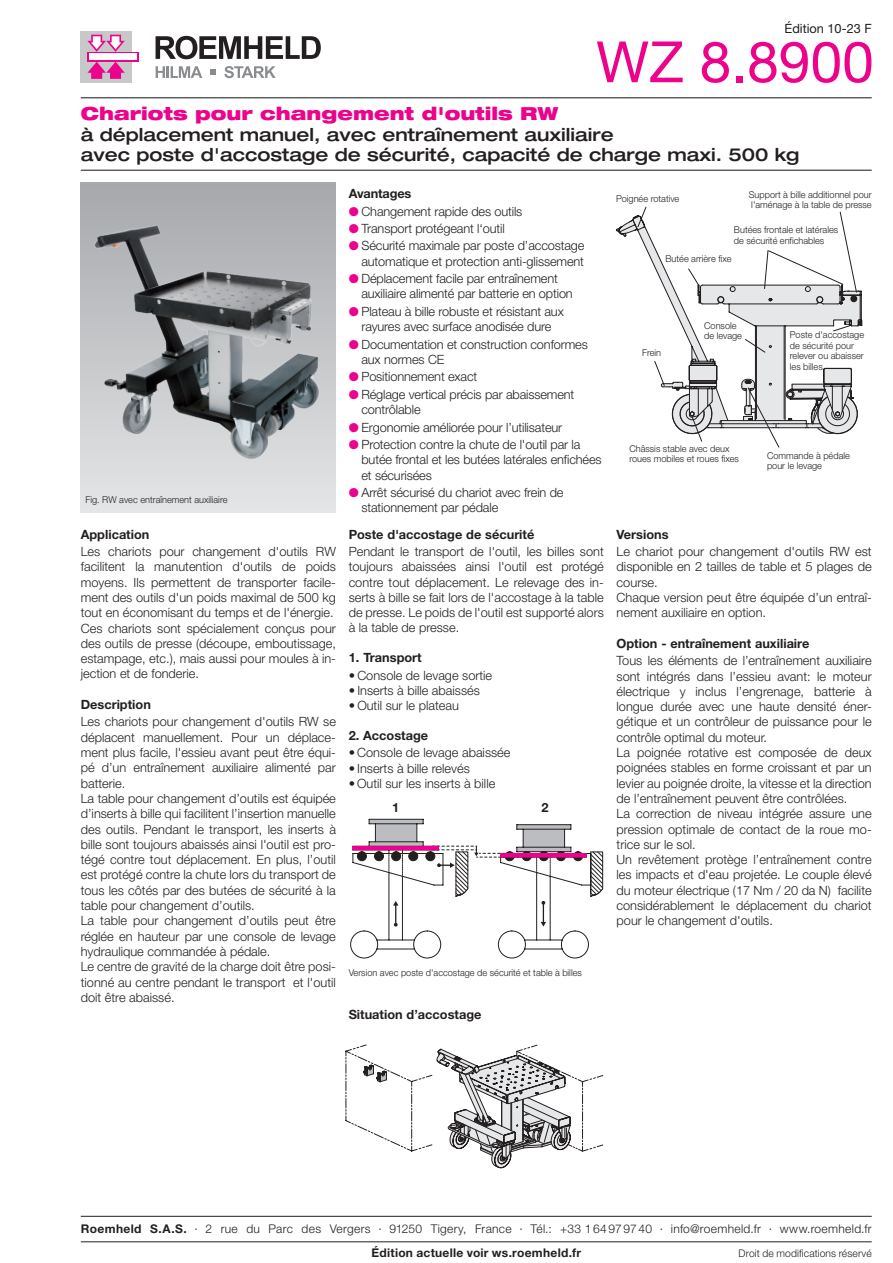
<style>
.page{position:relative;width:893px;height:1263px;background:#fff}
.page>*{position:absolute;margin:0;border:0;box-sizing:border-box;transform-origin:0 0}
.t1{font:57px "Helvetica Neue LT Pro";color:#ed028c}
.t2{font:500 expanded 18px/20.2px "Helvetica Neue LT Pro";color:#231f20}
.t3{font:900 expanded 18px "Helvetica Neue LT Pro";color:#ed028c}
.t4{font:300 12.75px/15.3px "Helvetica Neue LT Pro";color:#231f20}
.t5{font:700 12.75px "Helvetica Neue LT Pro";color:#231f20}
.t6{font:12.75px "Helvetica Neue LT Pro";color:#231f20}
.t7{font:300 12px "Helvetica Neue LT Pro";letter-spacing:.025em;color:#231f20}
.t8{font:700 12px "Helvetica Neue LT Pro";letter-spacing:.025em;color:#231f20}
.t9{font:300 10.5px "Helvetica Neue LT Pro";letter-spacing:.01em;color:#231f20}
.t10{font:300 9.45px/10.5px "Helvetica Neue LT Pro";color:#231f20}
.s1{color:#ed028c}
.s2{font-weight:700}
</style>
<div class="page">
<hr style="left:81px;top:170px;width:791px;height:1px;background:#231f20">
<hr style="left:81px;top:97px;width:791px;height:1px;background:#231f20">
<div style="left:81px;top:31px;width:51px;height:52px;background:#c7c8ca"></div>
<svg style="left:87px;top:52px;width:52px;height:9px"></svg>
<div style="left:89px;top:54px;width:48px;height:6px;background:#fff"></div>
<svg style="left:87px;top:35px;width:38px;height:17px"></svg>
<svg style="left:87px;top:62px;width:38px;height:17px"></svg>
<svg style="left:156px;top:36px;width:165px;height:23px"></svg>
<svg style="left:156px;top:66px;width:46px;height:12px"></svg>
<svg style="left:224px;top:66px;width:52px;height:12px"></svg>
<svg style="left:210px;top:69px;width:6px;height:6px"></svg>
<div style="left:81px;top:183px;width:255px;height:329px;background:linear-gradient(to bottom,#a7a8ac,#e4e5e7)"></div>
<img style="left:90px;top:222px;width:237px;height:245px">
<svg style="left:350px;top:819px;width:253px;height:139px"></svg>
<svg style="left:345px;top:1044px;width:258px;height:124px"></svg>
<svg style="left:641px;top:230px;width:221px;height:199px"></svg>
<hr style="left:722px;top:420px;width:84px;height:1px;background:#231f20">
<hr style="left:784px;top:326px;width:1px;height:93px;background:#231f20">
<hr style="left:756px;top:326px;width:1px;height:93px;background:#231f20">
<svg style="left:823px;top:367px;width:3px;height:4px"></svg>
<svg style="left:688px;top:358px;width:8px;height:9px"></svg>
<svg style="left:709px;top:358px;width:9px;height:9px"></svg>
<svg style="left:849px;top:367px;width:3px;height:4px"></svg>
<svg style="left:616px;top:206px;width:31px;height:32px"></svg>
<svg style="left:654px;top:360px;width:11px;height:28px"></svg>
<svg style="left:671px;top:379px;width:51px;height:63px"></svg>
<svg style="left:688px;top:268px;width:15px;height:20px"></svg>
<svg style="left:744px;top:338px;width:28px;height:15px"></svg>
<svg style="left:741px;top:378px;width:117px;height:70px"></svg>
<svg style="left:833px;top:319px;width:30px;height:13px"></svg>
<svg style="left:764px;top:211px;width:96px;height:94px"></svg>
<hr style="left:81px;top:1241px;width:791px;height:1px;background:#231f20">
<hr style="left:81px;top:1216px;width:791px;height:1px;background:#231f20">
<p class="t6" style="left:784px;top:20px;width:89px">Édition 10-23 F</p>
<h1 class="t1" style="left:596px;top:27px;width:279px">WZ 8.8900</h1>
<h2 class="t3" style="left:81px;top:102px;width:479px">Chariots pour changement d'outils RW</h2>
<h2 class="t2" style="left:81px;top:123px;width:720px">à déplacement manuel, avec entraînement auxiliaire<br>avec poste d'accostage de sécurité, capacité de charge maxi. 500 kg</h2>
<p class="t10" style="left:85px;top:494px;width:144px">Fig. RW avec entraînement auxiliaire</p>
<p class="t5" style="left:81px;top:526px;width:70px">Application</p>
<p class="t4" style="left:81px;top:543px;width:257px">Les chariots pour changement d'outils RW facilitent la manutention d'outils de poids moyens. Ils permettent de transporter facile&shy;ment des outils d'un poids maximal de 500 kg tout en économisant du temps et de l'énergie.<br>Ces chariots sont spécialement conçus pour des outils de presse (découpe, emboutissage, estampage, etc.), mais aussi pour moules à in&shy;jection et de fonderie.</p>
<p class="t5" style="left:81px;top:697px;width:72px">Description</p>
<p class="t4" style="left:81px;top:714px;width:257px">Les chariots pour changement d'outils RW se déplacent manuellement. Pour un déplace&shy;ment plus facile, l'essieu avant peut être équi&shy;pé d’un entraînement auxiliaire alimenté par batterie.<br>La table pour changement d’outils est équipée d’inserts à bille qui facilitent l’insertion manuelle des outils. Pendant le transport, les inserts à bille sont toujours abaissés ainsi l'outil est pro&shy;tégé contre tout déplacement. En plus, l’outil est protégé contre la chute lors du transport de tous les côtés par des butées de sécurité à la table pour changement d’outils.<br>La table pour changement d’outils peut être réglée en hauteur par une console de levage hydraulique commandée à pédale.<br>Le centre de gravité de la charge doit être posi&shy;tionné au centre pendant le transport et l'outil doit être abaissé.</p>
<p class="t5" style="left:349px;top:186px;width:64px">Avantages</p>
<p class="t4" style="left:349px;top:203px;width:175px"><span class="s1">●</span> Changement rapide des outils</p>
<p class="t4" style="left:349px;top:221px;width:157px"><span class="s1">●</span> Transport protégeant l‘outil</p>
<p class="t4" style="left:349px;top:238px;width:237px;text-align:right"><span class="s1">●</span> Sécurité maximale par poste d’accostage automatique et protection anti-glissement</p>
<p class="t4" style="left:361px;top:271px;width:213px;text-indent:-13px"><span class="s1">●</span> Déplacement facile par entraînement auxiliaire alimenté par batterie en option</p>
<p class="t4" style="left:349px;top:303px;width:217px;text-align:center"><span class="s1">●</span> Plateau à bille robuste et résistant aux rayures avec surface anodisée dure</p>
<p class="t4" style="left:361px;top:336px;width:228px;text-indent:-13px"><span class="s1">●</span> Documentation et construction conformes aux normes CE</p>
<p class="t4" style="left:349px;top:369px;width:130px"><span class="s1">●</span> Positionnement exact</p>
<p class="t4" style="left:361px;top:386px;width:214px;text-indent:-13px"><span class="s1">●</span> Réglage vertical précis par abaissement contrôlable</p>
<p class="t4" style="left:349px;top:419px;width:215px"><span class="s1">●</span> Ergonomie améliorée pour l’utilisateur</p>
<p class="t4" style="left:361px;top:436px;width:242px;text-indent:-13px"><span class="s1">●</span> Protection contre la chute de l'outil par la butée frontal et les butées latérales enfichées et sécurisées</p>
<p class="t4" style="left:361px;top:485px;width:204px;text-indent:-13px"><span class="s1">●</span> Arrêt sécurisé du chariot avec frein de stationnement par pédale</p>
<p class="t5" style="left:349px;top:526px;width:187px">Poste d'accostage de sécurité</p>
<p class="t4" style="left:349px;top:543px;width:257px;text-align:justify">Pendant le transport de l'outil, les billes sont toujours abaissées ainsi l'outil est protégé contre tout déplacement. Le relevage des in&shy;serts à bille se fait lors de l'accostage à la table de presse. Le poids de l'outil est supporté alors à la table de presse.</p>
<p class="t5" style="left:349px;top:650px;width:74px">1. Transport</p>
<p class="t4" style="left:349px;top:667px;width:145px">• Console de levage sortie</p>
<p class="t4" style="left:349px;top:682px;width:133px">• Inserts à bille abaissés</p>
<p class="t4" style="left:349px;top:698px;width:112px">• Outil sur le plateau</p>
<p class="t5" style="left:349px;top:727px;width:81px">2. Accostage</p>
<p class="t4" style="left:349px;top:745px;width:163px">• Console de levage abaissée</p>
<p class="t4" style="left:349px;top:760px;width:123px">• Inserts à bille relevés</p>
<p class="t4" style="left:349px;top:775px;width:148px">• Outil sur les inserts à bille</p>
<p class="t5" style="left:392px;top:799px;width:9px">1</p>
<p class="t5" style="left:541px;top:799px;width:9px">2</p>
<p class="t10" style="left:349px;top:967px;width:235px">Version avec poste d'accostage de sécurité et table à billes</p>
<p class="t5" style="left:349px;top:1007px;width:134px">Situation d’accostage</p>
<p class="t10" style="left:616px;top:193px;width:65px">Poignée rotative</p>
<p class="t10" style="left:749px;top:189px;width:124px">Support à bille additionnel pour l'aménage à la table de presse</p>
<p class="t10" style="left:734px;top:225px;width:106px">Butées frontale et latérales de sécurité enfichables</p>
<p class="t10" style="left:665px;top:253px;width:68px">Butée arrière fixe</p>
<p class="t10" style="left:642px;top:347px;width:21px">Frein</p>
<p class="t10" style="left:704px;top:320px;width:39px">Console de levage</p>
<p class="t10" style="left:790px;top:329px;width:76px">Poste d'accostage de sécurité pour relever ou abaisser les billes</p>
<p class="t10" style="left:629px;top:443px;width:111px">Châssis stable avec deux roues mobiles et roues fixes</p>
<p class="t10" style="left:767px;top:450px;width:84px">Commande à pédale pour le levage</p>
<p class="t5" style="left:617px;top:526px;width:53px">Versions</p>
<p class="t4" style="left:617px;top:543px;width:257px">Le chariot pour changement d'outils RW est disponible en 2 tailles de table et 5 plages de course.<br>Chaque version peut être équipée d’un entraî&shy;nement auxiliaire en option.</p>
<p class="t5" style="left:617px;top:635px;width:194px">Option - entraînement auxiliaire</p>
<p class="t4" style="left:617px;top:653px;width:257px">Tous les éléments de l’entraînement auxiliaire sont intégrés dans l’essieu avant: le moteur électrique y inclus l’engrenage, batterie à longue durée avec une haute densité éner&shy;gétique et un contrôleur de puissance pour le contrôle optimal du moteur.<br>La poignée rotative est composée de deux poignées stables en forme croissant et par un levier au poignée droite, la vitesse et la direction de l’entraînement peuvent être contrôlées.<br>La correction de niveau intégrée assure une pression optimale de contact de la roue mo&shy;trice sur le sol.<br>Un revêtement protège l’entraînement contre les impacts et d'eau projetée. Le couple élevé du moteur électrique (17 Nm / 20 da N) facilite considérablement le déplacement du chariot pour le changement d'outils.</p>
<p class="t7" style="left:81px;top:1222px;width:792px"><span class="s2">Roemheld S.A.S.</span> · 2 rue du Parc des Vergers · 91250 Tigery, France · Tél.: +33 1 64 97 97 40 · info@roemheld.fr · www.roemheld.fr</p>
<p class="t8" style="left:371px;top:1245px;width:211px">Édition actuelle voir ws.roemheld.fr</p>
<p class="t9" style="left:739px;top:1246px;width:135px">Droit de modifications réservé</p>
</div>
